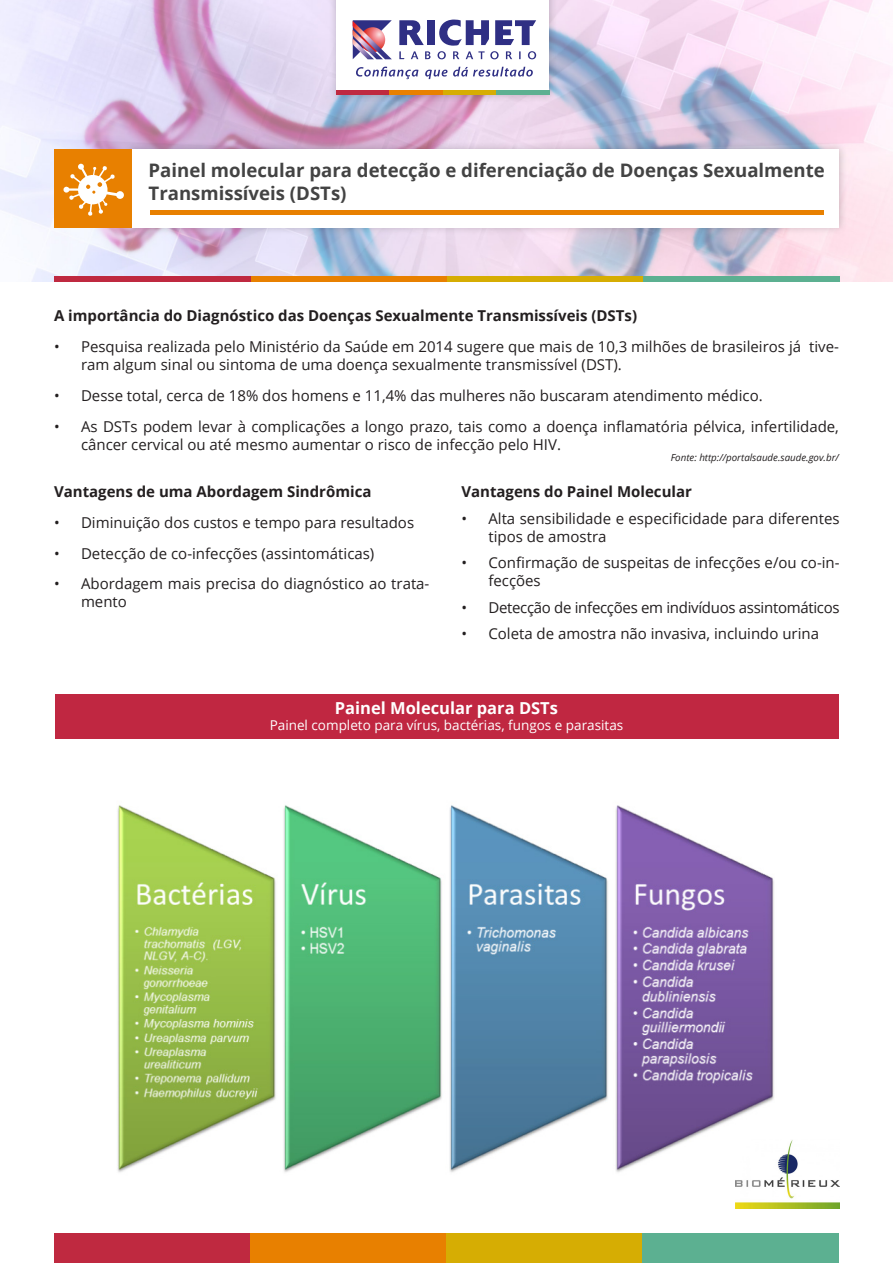
<style>
.page{position:relative;width:893px;height:1263px;background:#fff}
.page>*{position:absolute;margin:0;border:0;box-sizing:border-box;transform-origin:0 0}
.t1{font:700 18.6px/22.4px "Open Sans";color:#434343}
.t2{font:700 16.5px "Open Sans";color:#fff}
.t3{font:15px/18px "Open Sans";color:#231f20}
.t4{font:700 15px "Open Sans";color:#231f20}
.t5{font:15px "Open Sans";letter-spacing:-.02em;color:#231f20}
.t6{font:13.5px "Open Sans";color:#fff}
.t7{font:italic 9.75px "Open Sans";color:#231f20}
</style>
<div class="page">
<div style="left:54px;top:1233px;width:196px;height:30px;background:#bf2940"></div>
<div style="left:250px;top:1233px;width:196px;height:30px;background:#e88000"></div>
<div style="left:446px;top:1233px;width:197px;height:30px;background:#d6ad03"></div>
<div style="left:643px;top:1233px;width:196px;height:30px;background:#5cb091"></div>
<img style="left:0;top:0;width:893px;height:282px">
<div style="left:328px;top:0;width:229px;height:103px;background:#231f20;opacity:.24"></div>
<div style="left:337px;top:0;width:212px;height:95px;background:#fff"></div>
<div style="left:337px;top:90px;width:53px;height:5px;background:#bf2940"></div>
<div style="left:390px;top:90px;width:53px;height:5px;background:#e88000"></div>
<div style="left:443px;top:90px;width:53px;height:5px;background:#d6ad03"></div>
<div style="left:496px;top:90px;width:53px;height:5px;background:#5cb091"></div>
<svg style="left:353px;top:20px;width:39px;height:39px"></svg>
<img style="left:360px;top:27px;width:25px;height:25px;border-radius:13px">
<svg style="left:399px;top:20px;width:137px;height:39px"></svg>
<svg style="left:356px;top:67px;width:62px;height:12px"></svg>
<svg style="left:425px;top:67px;width:108px;height:12px"></svg>
<div style="left:55px;top:276px;width:196px;height:6px;background:#bf2940"></div>
<div style="left:251px;top:276px;width:196px;height:6px;background:#e88000"></div>
<div style="left:447px;top:276px;width:196px;height:6px;background:#d6ad03"></div>
<div style="left:643px;top:276px;width:197px;height:6px;background:#5cb091"></div>
<div style="left:124px;top:141px;width:723px;height:94px;background:#231f20;opacity:.24"></div>
<div style="left:132px;top:149px;width:707px;height:78px;background:#fff"></div>
<div style="left:54px;top:149px;width:78px;height:78px;background:#e88000"></div>
<div style="left:150px;top:210px;width:673px;height:5px;background:#e88000"></div>
<svg style="left:64px;top:164px;width:60px;height:52px"></svg>
<div style="left:55px;top:694px;width:783px;height:45px;background:#c02741"></div>
<img style="left:117px;top:805px;width:657px;height:367px">
<img style="left:736px;top:1139px;width:104px;height:70px">
<p class="t1" style="left:149px;top:159px;width:678px">Painel molecular para detecção e diferenciação de Doenças Sexualmente<br>Transmissíveis (DSTs)</p>
<p class="t4" style="left:54px;top:305px;width:585px">A importância do Diagnóstico das Doenças Sexualmente Transmissíveis (DSTs)</p>
<p class="t3" style="left:81px;top:337px;width:759px;text-indent:-27px">• Pesquisa realizada pelo Ministério da Saúde em 2014 sugere que mais de 10,3 milhões de brasileiros já tive&shy;ram algum sinal ou sintoma de uma doença sexualmente transmissível (DST).</p>
<p class="t3" style="left:54px;top:386px;width:710px">• Desse total, cerca de 18% dos homens e 11,4% das mulheres não buscaram atendimento médico.</p>
<p class="t3" style="left:81px;top:417px;width:759px;text-indent:-27px">• As DSTs podem levar à complicações a longo prazo, tais como a doença inflamatória pélvica, infertilidade, câncer cervical ou até mesmo aumentar o risco de infecção pelo HIV.</p>
<p class="t7" style="left:671px;top:451px;width:170px">Fonte: http://portalsaude.saude.gov.br/</p>
<p class="t4" style="left:54px;top:481px;width:319px">Vantagens de uma Abordagem Sindrômica</p>
<p class="t3" style="left:54px;top:513px;width:362px">• Diminuição dos custos e tempo para resultados</p>
<p class="t3" style="left:54px;top:544px;width:322px">• Detecção de co-infecções (assintomáticas)</p>
<p class="t3" style="left:81px;top:574px;width:350px;text-indent:-27px">• Abordagem mais precisa do diagnóstico ao trata&shy;mento</p>
<p class="t4" style="left:461px;top:481px;width:232px">Vantagens do Painel Molecular</p>
<p class="t3" style="left:488px;top:509px;width:353px;text-indent:-27px">• Alta sensibilidade e especificidade para diferentes tipos de amostra</p>
<p class="t3" style="left:488px;top:553px;width:353px;text-indent:-27px">• Confirmação de suspeitas de infecções e/ou co-in&shy;fecções</p>
<p class="t5" style="left:461px;top:597px;width:380px">• Detecção de infecções em indivíduos assintomáticos</p>
<p class="t3" style="left:461px;top:624px;width:359px">• Coleta de amostra não invasiva, incluindo urina</p>
<p class="t2" style="left:335px;top:696px;width:225px">Painel Molecular para DSTs</p>
<p class="t6" style="left:270px;top:716px;width:355px">Painel completo para vírus, bactérias, fungos e parasitas</p>
</div>
